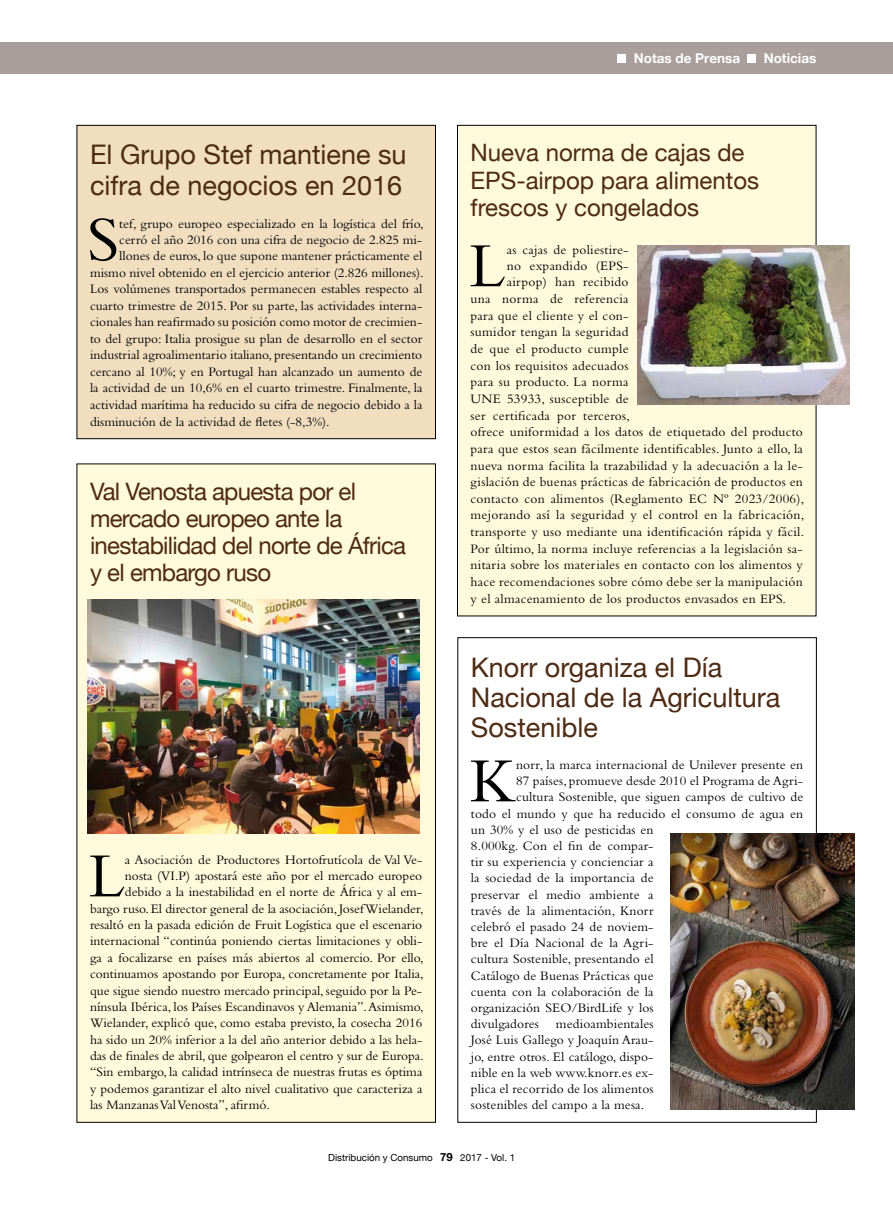
<style>
.page{position:relative;width:893px;height:1212px;background:#fff}
.page>*{position:absolute;margin:0;border:0;box-sizing:border-box;transform-origin:0 0}
.t1{font:65.55px "Bembo";color:#000}
.t2{font:27px/30px "Helvetica Neue";color:#4e2b13}
.t3{font:24px/27.2px "Helvetica Neue";letter-spacing:-.03em;color:#4e2b13}
.t4{font:24px/27.5px "Helvetica Neue";color:#4e2b13}
.t5{font:13.5px/16.2px "Bembo";color:#000;text-align:justify}
.t6{font:13.5px "Bembo";letter-spacing:.02em;color:#000}
.t7{font:700 13.5px "Helvetica Neue";color:#fff}
.t8{font:9.75px "Helvetica Neue";color:#000}
.s1{font-weight:700;font-size:11.25px}
</style>
<div class="page">
<div style="left:77px;top:464px;width:358px;height:658px;background:#fffadc"></div>
<img style="left:671px;top:834px;width:183px;height:275px">
<img style="left:87px;top:600px;width:332px;height:234px">
<div style="left:77px;top:125px;width:358px;height:314px;background:#f0debf"></div>
<div style="left:77px;top:125px;width:359px;height:314px;border:1px solid #000"></div>
<div style="left:457px;top:125px;width:359px;height:491px;background:#fffadc"></div>
<img style="left:637px;top:245px;width:213px;height:160px">
<div style="left:0;top:43px;width:893px;height:31px;background:#aa9f9d"></div>
<div style="left:618px;top:54px;width:8px;height:9px;background:#fff"></div>
<div style="left:748px;top:54px;width:8px;height:9px;background:#fff"></div>
<h2 class="t2" style="left:90px;top:139px;width:318px">El Grupo Stef mantiene su cifra de negocios en 2016</h2>
<h1 class="t1" style="left:87px;top:201px;width:34px">S</h1>
<p class="t5" style="left:119px;top:215px;width:306px">tef, grupo europeo especializado en la logística del frío,</p>
<p class="t5" style="left:119px;top:231px;width:304px">cerró el año 2016 con una cifra de negocio de 2.825 mi-</p>
<p class="t5" style="left:119px;top:247px;width:305px">llones de euros, lo que supone mantener prácticamente el</p>
<p class="t5" style="left:90px;top:264px;width:335px">mismo nivel obtenido en el ejercicio anterior (2.826 millones).</p>
<p class="t5" style="left:90px;top:281px;width:334px">Los volúmenes transportados permanecen estables respecto al</p>
<p class="t5" style="left:90px;top:297px;width:334px">cuarto trimestre de 2015. Por su parte, las actividades interna-</p>
<p class="t5" style="left:90px;top:314px;width:334px">cionales han reafirmado su posición como motor de crecimien-</p>
<p class="t5" style="left:90px;top:330px;width:334px">to del grupo: Italia prosigue su plan de desarrollo en el sector</p>
<p class="t5" style="left:90px;top:347px;width:334px">industrial agroalimentario italiano, presentando un crecimiento</p>
<p class="t5" style="left:90px;top:363px;width:334px">cercano al 10%; y en Portugal han alcanzado un aumento de</p>
<p class="t5" style="left:90px;top:380px;width:334px">la actividad de un 10,6% en el cuarto trimestre. Finalmente, la</p>
<p class="t5" style="left:90px;top:396px;width:334px">actividad marítima ha reducido su cifra de negocio debido a la</p>
<p class="t5" style="left:90px;top:413px;width:241px">disminución de la actividad de fletes (-8,3%).</p>
<h3 class="t3" style="left:90px;top:477px;width:318px">Val Venosta apuesta por el mercado europeo ante la inestabilidad del norte de África y el embargo ruso</h3>
<h1 class="t1" style="left:89px;top:837px;width:38px">L</h1>
<p class="t5" style="left:125px;top:851px;width:299px">a Asociación de Productores Hortofrutícola de Val Ve-</p>
<p class="t5" style="left:125px;top:867px;width:299px">nosta (VI.P) apostará este año por el mercado europeo</p>
<p class="t5" style="left:125px;top:884px;width:299px">debido a la inestabilidad en el norte de África y al em-</p>
<p class="t5" style="left:90px;top:900px;width:335px">bargo ruso. El director general de la asociación, Josef Wielander,</p>
<p class="t5" style="left:90px;top:916px;width:334px">resaltó en la pasada edición de Fruit Logística que el escenario</p>
<p class="t5" style="left:90px;top:933px;width:334px">internacional “continúa poniendo ciertas limitaciones y obli-</p>
<p class="t5" style="left:90px;top:949px;width:335px">ga a focalizarse en países más abiertos al comercio. Por ello,</p>
<p class="t5" style="left:90px;top:965px;width:335px">continuamos apostando por Europa, concretamente por Italia,</p>
<p class="t5" style="left:90px;top:982px;width:334px">que sigue siendo nuestro mercado principal, seguido por la Pe-</p>
<p class="t5" style="left:90px;top:998px;width:335px">nínsula Ibérica, los Países Escandinavos y Alemania”. Asimismo,</p>
<p class="t5" style="left:90px;top:1015px;width:334px">Wielander, explicó que, como estaba previsto, la cosecha 2016</p>
<p class="t5" style="left:90px;top:1031px;width:334px">ha sido un 20% inferior a la del año anterior debido a las hela-</p>
<p class="t5" style="left:90px;top:1047px;width:335px">das de finales de abril, que golpearon el centro y sur de Europa.</p>
<p class="t5" style="left:90px;top:1064px;width:334px">“Sin embargo, la calidad intrínseca de nuestras frutas es óptima</p>
<p class="t5" style="left:90px;top:1080px;width:334px">y podemos garantizar el alto nivel cualitativo que caracteriza a</p>
<p class="t5" style="left:90px;top:1096px;width:181px">las Manzanas Val Venosta”, afirmó.</p>
<p class="t7" style="left:634px;top:50px;width:108px">Notas de Prensa</p>
<p class="t7" style="left:764px;top:50px;width:54px">Noticias</p>
<h3 class="t4" style="left:471px;top:139px;width:290px">Nueva norma de cajas de<br>EPS-airpop para alimentos frescos y congelados</h3>
<h1 class="t1" style="left:469px;top:227px;width:38px">L</h1>
<p class="t6" style="left:507px;top:242px;width:123px">as cajas de poliestire-</p>
<p class="t6" style="left:507px;top:258px;width:123px">no expandido (EPS-</p>
<p class="t6" style="left:507px;top:274px;width:123px">airpop) han recibido</p>
<p class="t6" style="left:471px;top:291px;width:159px">una norma de referencia</p>
<p class="t6" style="left:471px;top:307px;width:159px">para que el cliente y el con-</p>
<p class="t6" style="left:471px;top:324px;width:159px">sumidor tengan la seguridad</p>
<p class="t6" style="left:471px;top:341px;width:159px">de que el producto cumple</p>
<p class="t6" style="left:471px;top:357px;width:159px">con los requisitos adecuados</p>
<p class="t6" style="left:471px;top:374px;width:159px">para su producto. La norma</p>
<p class="t6" style="left:471px;top:391px;width:159px">UNE 53933, susceptible de</p>
<p class="t6" style="left:471px;top:407px;width:161px">ser certificada por terceros,</p>
<p class="t6" style="left:471px;top:424px;width:334px">ofrece uniformidad a los datos de etiquetado del producto</p>
<p class="t6" style="left:471px;top:441px;width:334px">para que estos sean fácilmente identificables. Junto a ello, la</p>
<p class="t6" style="left:471px;top:457px;width:334px">nueva norma facilita la trazabilidad y la adecuación a la le-</p>
<p class="t6" style="left:471px;top:474px;width:334px">gislación de buenas prácticas de fabricación de productos en</p>
<p class="t6" style="left:471px;top:491px;width:335px">contacto con alimentos (Reglamento EC Nº 2023/2006),</p>
<p class="t6" style="left:471px;top:507px;width:335px">mejorando así la seguridad y el control en la fabricación,</p>
<p class="t6" style="left:471px;top:524px;width:335px">transporte y uso mediante una identificación rápida y fácil.</p>
<p class="t6" style="left:471px;top:541px;width:334px">Por último, la norma incluye referencias a la legislación sa-</p>
<p class="t6" style="left:471px;top:557px;width:334px">nitaria sobre los materiales en contacto con los alimentos y</p>
<p class="t6" style="left:471px;top:574px;width:334px">hace recomendaciones sobre cómo debe ser la manipulación</p>
<p class="t6" style="left:471px;top:591px;width:317px">y el almacenamiento de los productos envasados en EPS.</p>
<h2 class="t2" style="left:471px;top:651px;width:311px">Knorr organiza el Día<br>Nacional de la Agricultura<br>Sostenible</h2>
<h1 class="t1" style="left:470px;top:742px;width:47px">K</h1>
<p class="t5" style="left:516px;top:756px;width:289px">norr, la marca internacional de Unilever presente en</p>
<p class="t5" style="left:516px;top:772px;width:289px">87 países, promueve desde 2010 el Programa de Agri-</p>
<p class="t5" style="left:516px;top:789px;width:289px">cultura Sostenible, que siguen campos de cultivo de</p>
<p class="t5" style="left:471px;top:805px;width:334px">todo el mundo y que ha reducido el consumo de agua en</p>
<p class="t5" style="left:471px;top:821px;width:184px">un 30% y el uso de pesticidas en</p>
<p class="t5" style="left:471px;top:837px;width:184px">8.000kg. Con el fin de compar-</p>
<p class="t5" style="left:471px;top:853px;width:184px">tir su experiencia y concienciar a</p>
<p class="t5" style="left:471px;top:870px;width:184px">la sociedad de la importancia de</p>
<p class="t5" style="left:471px;top:886px;width:184px">preservar el medio ambiente a</p>
<p class="t5" style="left:471px;top:902px;width:184px">través de la alimentación, Knorr</p>
<p class="t5" style="left:471px;top:918px;width:184px">celebró el pasado 24 de noviem-</p>
<p class="t5" style="left:471px;top:934px;width:184px">bre el Día Nacional de la Agri-</p>
<p class="t5" style="left:471px;top:951px;width:184px">cultura Sostenible, presentando el</p>
<p class="t5" style="left:471px;top:967px;width:184px">Catálogo de Buenas Prácticas que</p>
<p class="t5" style="left:471px;top:983px;width:184px">cuenta con la colaboración de la</p>
<p class="t5" style="left:471px;top:999px;width:184px">organización SEO/BirdLife y los</p>
<p class="t5" style="left:471px;top:1015px;width:69px">divulgadores</p>
<p class="t5" style="left:471px;top:1015px;width:184px;text-indent:85px">medioambientales José Luis Gallego y Joaquín Arau&shy;jo, entre otros. El catálogo, dispo&shy;nible en la web www.knorr.es ex&shy;plica el recorrido de los alimentos sostenibles del campo a la mesa.</p>
<p class="t8" style="left:328px;top:1152px;width:188px">Distribución y Consumo <span class="s1">79</span> 2017 - Vol. 1</p>
</div>
